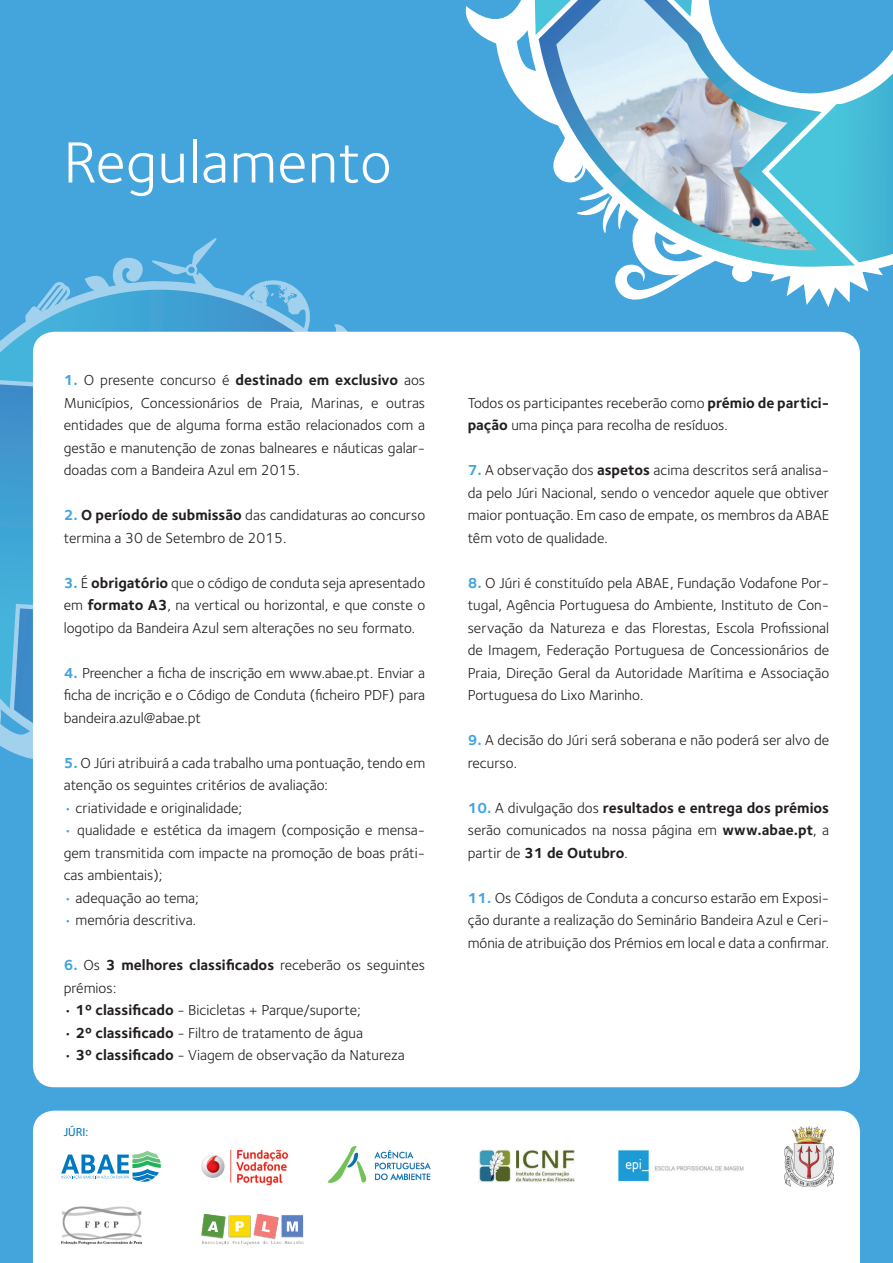
<style>
.page{position:relative;width:893px;height:1263px;background:#44a5dc}
.page>*{position:absolute;margin:0;border:0;box-sizing:border-box;transform-origin:0 0}
.t1{font:60px "Foundry Sterling";letter-spacing:.01em;color:#fff}
.t2{font:15px/22.5px "Foundry Sterling";color:#231f20;text-align:justify}
.t3{font:500 12px "Foundry Sterling";color:#0077c0}
.s1{font-weight:700;color:#44a5dc}
.s2{font-weight:700}
.s3{color:#44a5dc}
</style>
<div class="page">
<svg style="left:465px;top:0;width:428px;height:307px"></svg>
<img style="left:556px;top:0;width:261px;height:250px">
<div style="left:33px;top:1110px;width:827px;height:153px;background:#fff"></div>
<img style="left:325px;top:1140px;width:118px;height:48px">
<svg style="left:61px;top:1151px;width:100px;height:31px;background:#a4d1df"></svg>
<img style="left:197px;top:1138px;width:95px;height:51px">
<img style="left:478px;top:1146px;width:97px;height:36px">
<img style="left:784px;top:1127px;width:49px;height:59px">
<img style="left:611px;top:1140px;width:140px;height:54px">
<svg style="left:0;top:238px;width:437px;height:521px"></svg>
<div style="left:33px;top:332px;width:827px;height:755px;background:#fff;border-radius:21px"></div>
<img style="left:61px;top:1207px;width:80px;height:37px">
<img style="left:200px;top:1214px;width:107px;height:30px">
<h1 class="t1" style="left:63px;top:128px;width:330px">Regulamento</h1>
<p class="t2" style="left:64px;top:369px;width:363px"><span class="s1">1.</span> O presente concurso é <span class="s2">destinado em exclusivo</span> aos Municípios, Concessionários de Praia, Marinas, e outras entidades que de alguma forma estão relacionados com a gestão e manutenção de zonas balneares e náuticas galar&shy;doadas com a Bandeira Azul em 2015.</p>
<p class="t2" style="left:64px;top:504px;width:363px"><span class="s1">2.</span> <span class="s2">O período de submissão</span> das candidaturas ao concurso termina a 30 de Setembro de 2015.</p>
<p class="t2" style="left:64px;top:571px;width:363px"><span class="s1">3.</span> É <span class="s2">obrigatório</span> que o código de conduta seja apresentado em <span class="s2">formato A3</span>, na vertical ou horizontal, e que conste o logotipo da Bandeira Azul sem alterações no seu formato.</p>
<p class="t2" style="left:64px;top:661px;width:363px"><span class="s1">4.</span> Preencher a ficha de inscrição em www.abae.pt. Enviar a ficha de incrição e o Código de Conduta (ficheiro PDF) para bandeira.azul@abae.pt</p>
<p class="t2" style="left:64px;top:751px;width:363px"><span class="s1">5.</span> O Júri atribuirá a cada trabalho uma pontuação, tendo em atenção os seguintes critérios de avaliação:</p>
<p class="t2" style="left:64px;top:796px;width:180px"><span class="s3">•</span> criatividade e originalidade;</p>
<p class="t2" style="left:64px;top:819px;width:363px"><span class="s3">•</span> qualidade e estética da imagem (composição e mensa&shy;gem transmitida com impacte na promoção de boas práti&shy;cas ambientais);</p>
<p class="t2" style="left:64px;top:886px;width:137px"><span class="s3">•</span> adequação ao tema;</p>
<p class="t2" style="left:64px;top:909px;width:134px"><span class="s3">•</span> memória descritiva.</p>
<p class="t2" style="left:64px;top:954px;width:363px"><span class="s1">6.</span> Os <span class="s2">3 melhores classificados</span> receberão os seguintes prémios:</p>
<p class="t2" style="left:64px;top:999px;width:298px">• <span class="s2">1º classificado</span> - Bicicletas + Parque/suporte;</p>
<p class="t2" style="left:64px;top:1021px;width:301px">• <span class="s2">2º classificado</span> - Filtro de tratamento de água</p>
<p class="t2" style="left:64px;top:1044px;width:343px">• <span class="s2">3º classificado</span> - Viagem de observação da Natureza</p>
<p class="t3" style="left:64px;top:1124px;width:26px">JÚRI:</p>
<p class="t2" style="left:468px;top:391px;width:363px">Todos os participantes receberão como <span class="s2">prémio de partici&shy;pação</span> uma pinça para recolha de resíduos.</p>
<p class="t2" style="left:468px;top:459px;width:363px"><span class="s1">7.</span> A observação dos <span class="s2">aspetos</span> acima descritos será analisa&shy;da pelo Júri Nacional, sendo o vencedor aquele que obtiver maior pontuação. Em caso de empate, os membros da ABAE têm voto de qualidade.</p>
<p class="t2" style="left:468px;top:571px;width:363px"><span class="s1">8.</span> O Júri é constituído pela ABAE, Fundação Vodafone Por&shy;tugal, Agência Portuguesa do Ambiente, Instituto de Con&shy;servação da Natureza e das Florestas, Escola Profissional de Imagem, Federação Portuguesa de Concessionários de Praia, Direção Geral da Autoridade Marítima e Associação Portuguesa do Lixo Marinho.</p>
<p class="t2" style="left:468px;top:729px;width:363px"><span class="s1">9.</span> A decisão do Júri será soberana e não poderá ser alvo de recurso.</p>
<p class="t2" style="left:468px;top:796px;width:363px"><span class="s1">10.</span> A divulgação dos <span class="s2">resultados e entrega dos prémios </span>serão comunicados na nossa página em <span class="s2">www.abae.pt</span>, a partir de <span class="s2">31 de Outubro</span>.</p>
<p class="t2" style="left:468px;top:886px;width:363px"><span class="s1">11.</span> Os Códigos de Conduta a concurso estarão em Exposi&shy;ção durante a realização do Seminário Bandeira Azul e Ceri&shy;mónia de atribuição dos Prémios em local e data a confirmar.</p>
</div>
